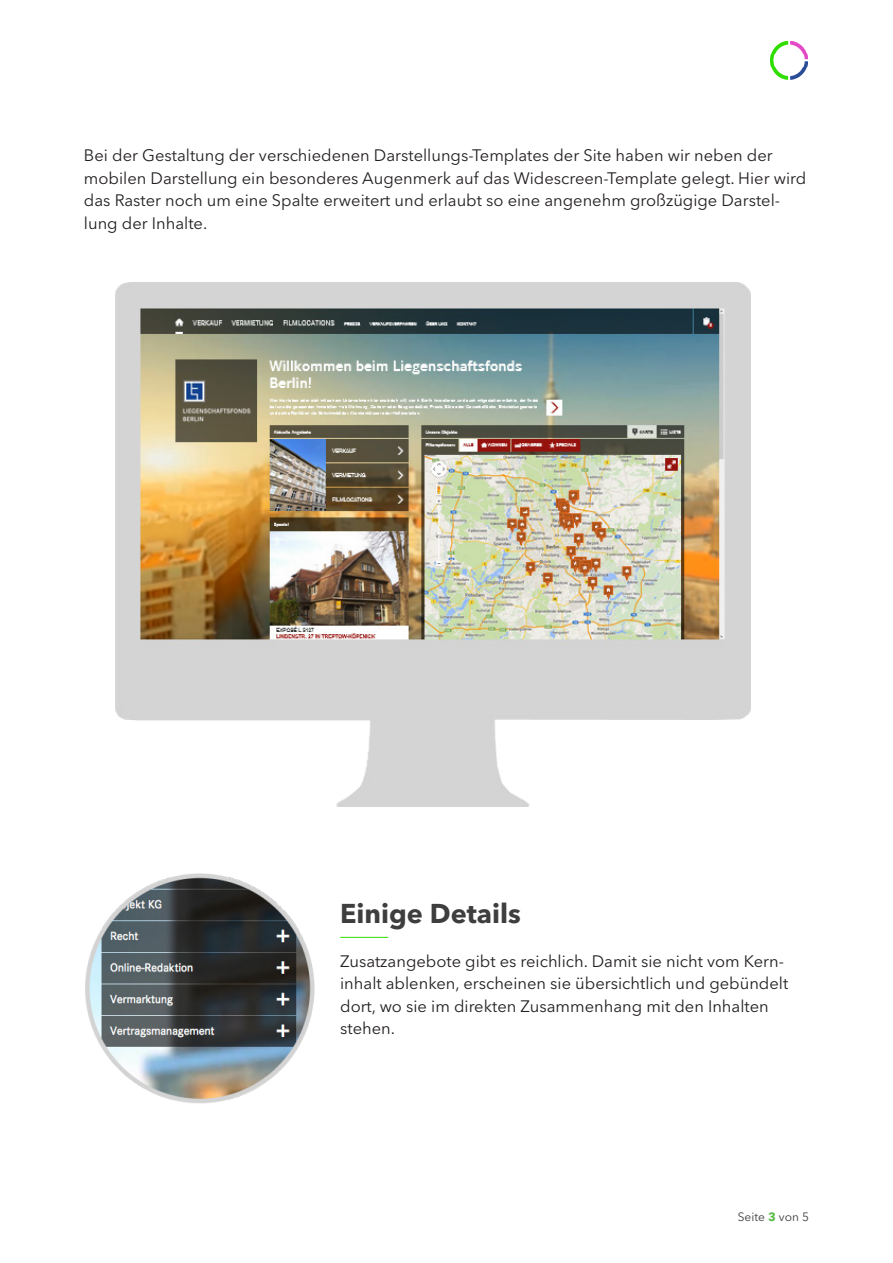
<style>
.page{position:relative;width:893px;height:1263px;background:#fff}
.page>*{position:absolute;margin:0;border:0;box-sizing:border-box;transform-origin:0 0}
.t1{font:700 27px "Avenir Next LT Pro";color:#3e3e3f}
.t2{font:16.5px/22.5px "Avenir Next LT Pro";color:#231f20}
.t3{font:12px "Avenir Next LT Pro";color:#3e3d40}
.s1{font-weight:700;color:#59ba47}
</style>
<div class="page">
<img style="left:770px;top:41px;width:38px;height:39px">
<img style="left:116px;top:283px;width:634px;height:523px">
<img style="left:85px;top:873px;width:230px;height:231px">
<hr style="left:340px;top:937px;width:48px;height:1px;background:#2fde00">
<p class="t2" style="left:84px;top:144px;width:724px">Bei der Gestaltung der verschiedenen Darstellungs-Templates der Site haben wir neben der mobilen Darstellung ein besonderes Augenmerk auf das Widescreen-Template gelegt. Hier wird das Raster noch um eine Spalte erweitert und erlaubt so eine angenehm großzügige Darstel&shy;lung der Inhalte.</p>
<p class="t1" style="left:340px;top:897px;width:182px">Einige Details</p>
<p class="t2" style="left:340px;top:950px;width:450px">Zusatzangebote gibt es reichlich. Damit sie nicht vom Kern&shy;inhalt ablenken, erscheinen sie übersichtlich und gebündelt dort, wo sie im direkten Zusammenhang mit den Inhalten stehen.</p>
<p class="t3" style="left:738px;top:1209px;width:73px">Seite <span class="s1">3</span> von 5</p>
</div>
